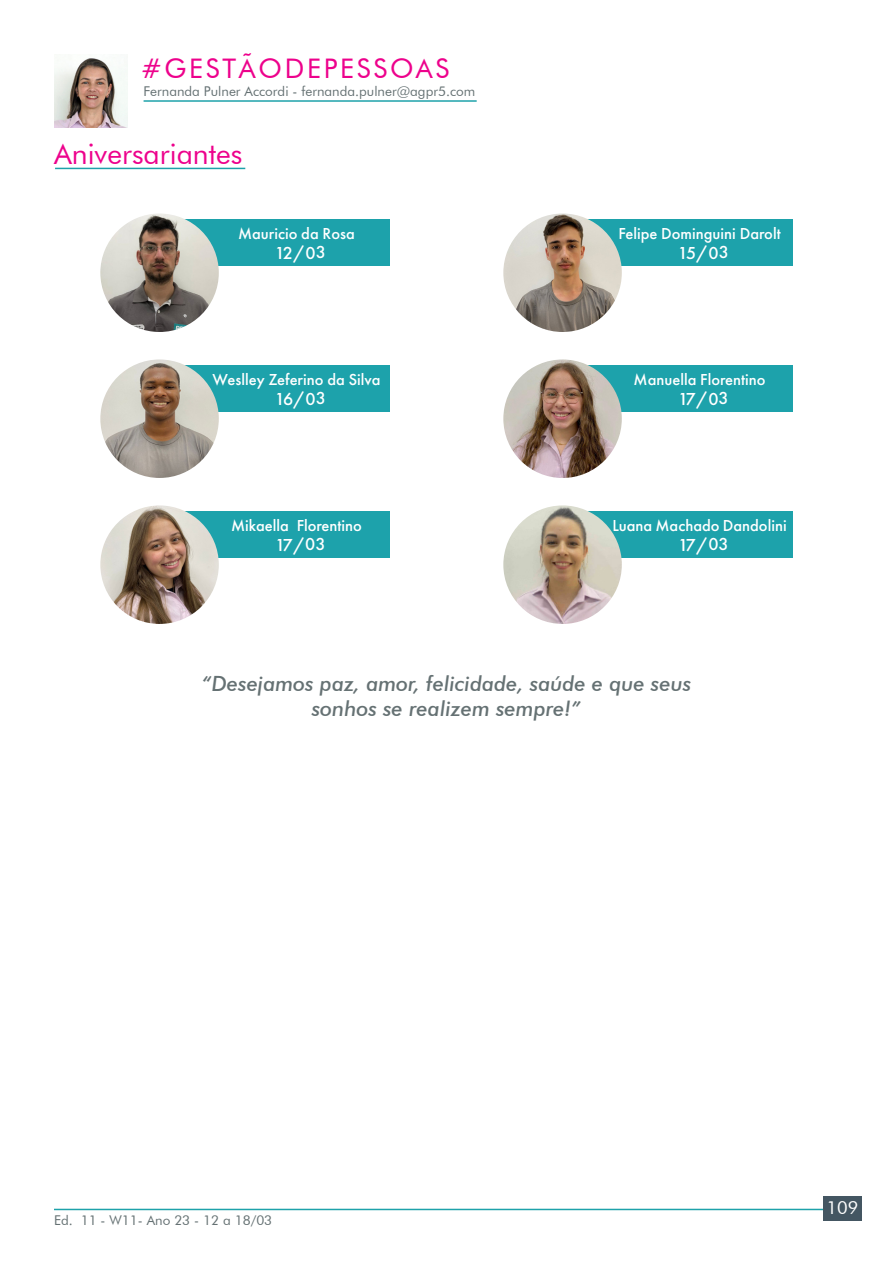
<style>
.page{position:relative;width:893px;height:1263px;background:#fff}
.page>*{position:absolute;margin:0;border:0;box-sizing:border-box;transform-origin:0 0}
.t1{font:28.5px "Futura BT";color:#ed028c}
.t2{font:27px "Futura BT";letter-spacing:.1em;color:#ed028c}
.t3{font:italic 500 21px/25.2px "Futura BT";color:#657173;text-align:center}
.t4{font:500 18px "Futura PT";letter-spacing:-.06em;color:#fff}
.t5{font:18px "Futura BT";color:#fff}
.t6{font:500 16.5px "Futura PT";color:#fff}
.t7{font:13.5px "Futura BT";color:#657173}
</style>
<div class="page">
<hr style="left:54px;top:1209px;width:785px;height:1px;background:#1ea2aa">
<div style="left:823px;top:1197px;width:39px;height:24px;background:#445662"></div>
<img style="left:54px;top:58px;width:74px;height:70px">
<hr style="left:144px;top:100px;width:333px;height:2px;background:#1ea2aa">
<div style="left:169px;top:220px;width:221px;height:46px;background:#1da2ab"></div>
<div style="left:169px;top:365px;width:221px;height:47px;background:#1da2ab"></div>
<div style="left:169px;top:511px;width:221px;height:47px;background:#1da2ab"></div>
<div style="left:572px;top:220px;width:221px;height:46px;background:#1da2ab"></div>
<div style="left:572px;top:365px;width:221px;height:47px;background:#1da2ab"></div>
<div style="left:572px;top:511px;width:221px;height:47px;background:#1da2ab"></div>
<img style="left:100px;top:213px;width:119px;height:119px;border-radius:59px">
<img style="left:100px;top:359px;width:119px;height:119px;border-radius:59px">
<img style="left:100px;top:505px;width:119px;height:119px;border-radius:59px">
<img style="left:503px;top:213px;width:119px;height:119px;border-radius:59px">
<img style="left:503px;top:359px;width:119px;height:119px;border-radius:59px">
<img style="left:503px;top:505px;width:119px;height:119px;border-radius:59px">
<hr style="left:55px;top:168px;width:190px;height:1px;background:#1ea2aa">
<p class="t2" style="left:141px;top:52px;width:310px">#GESTÃODEPESSOAS</p>
<p class="t7" style="left:144px;top:83px;width:333px">Fernanda Pulner Accordi - fernanda.pulner@agpr5.com</p>
<p class="t1" style="left:54px;top:136px;width:190px">Aniversariantes</p>
<p class="t6" style="left:238px;top:223px;width:118px">Mauricio da Rosa</p>
<p class="t6" style="left:618px;top:223px;width:164px">Felipe Dominguini Darolt</p>
<p class="t4" style="left:275px;top:242px;width:53px">12/03</p>
<p class="t4" style="left:678px;top:242px;width:53px">15/03</p>
<p class="t6" style="left:212px;top:369px;width:170px">Weslley Zeferino da Silva</p>
<p class="t6" style="left:634px;top:369px;width:133px">Manuella Florentino</p>
<p class="t4" style="left:275px;top:388px;width:53px">16/03</p>
<p class="t4" style="left:678px;top:388px;width:52px">17/03</p>
<p class="t6" style="left:231px;top:515px;width:132px">Mikaella Florentino</p>
<p class="t6" style="left:612px;top:515px;width:176px">Luana Machado Dandolini</p>
<p class="t4" style="left:275px;top:534px;width:52px">17/03</p>
<p class="t4" style="left:678px;top:534px;width:52px">17/03</p>
<p class="t3" style="left:202px;top:671px;width:491px">“Desejamos paz, amor, felicidade, saúde e que seus sonhos se realizem sempre!”</p>
<p class="t7" style="left:54px;top:1212px;width:220px">Ed. 11 - W11- Ano 23 - 12 a 18/03</p>
<p class="t5" style="left:826px;top:1197px;width:33px">109</p>
</div>
